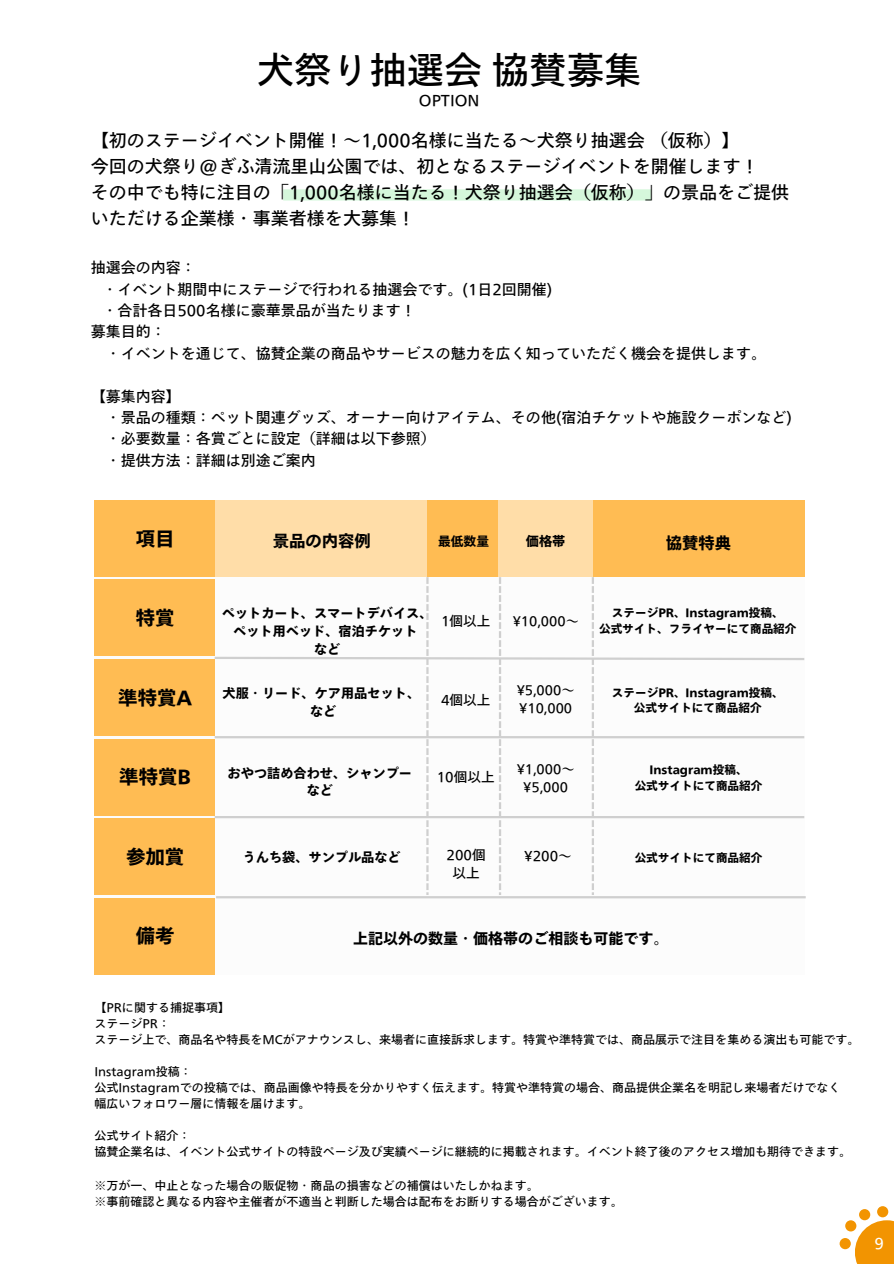
<style>
.page{position:relative;width:894px;height:1264px;background:#fff}
.page>*{position:absolute;margin:0;border:0;box-sizing:border-box;transform-origin:0 0}
.t1{font:37.5px "Tazugane Gothic Std N";color:#000}
.t2{font:800 19.5px "Tazugane Gothic Std N";color:#000}
.t3{font:18px/25.8px "Tazugane Gothic Std N";color:#000}
.t4{font:800 16.35px "Tazugane Gothic Std N";color:#000}
.t5{font:15px "Tazugane Gothic Std N";color:#000}
.t6{font:800 15px "Tazugane Gothic Std N";color:#000}
.t7{font:15px "Tazugane Gothic Std N";color:#fff}
.t8{font:13.65px "Tazugane Gothic Std N";color:#000}
.t9{font:800 13.2px "Tazugane Gothic Std N";color:#000}
.t10{font:13.2px "Tazugane Gothic Std N";color:#000}
.t11{font:800 12.75px "Tazugane Gothic Std N";color:#000}
.t12{font:12px "Tazugane Gothic Std N";color:#000}
.t13{font:800 11.55px "Tazugane Gothic Std N";color:#000}
</style>
<div class="page">
<div style="left:854px;top:1220px;width:39px;height:43px;background:#f29401"></div>
<svg style="left:839px;top:1237px;width:11px;height:12px"></svg>
<div style="left:845px;top:1220px;width:11px;height:11px;background:#f29401;border-radius:50%"></div>
<svg style="left:858px;top:1208px;width:12px;height:12px"></svg>
<div style="left:876px;top:1206px;width:12px;height:11px;background:#f29401;border-radius:50%"></div>
<div style="left:283px;top:189px;width:368px;height:11px;background:#d5f7db"></div>
<div style="left:94px;top:500px;width:120px;height:77px;background:#ffbc53"></div>
<div style="left:427px;top:500px;width:71px;height:77px;background:#ffbc53"></div>
<div style="left:216px;top:500px;width:211px;height:77px;background:#ffdda8"></div>
<div style="left:94px;top:579px;width:120px;height:77px;background:#ffbc53"></div>
<div style="left:94px;top:659px;width:120px;height:76px;background:#ffbc53"></div>
<div style="left:94px;top:738px;width:120px;height:77px;background:#ffbc53"></div>
<div style="left:498px;top:500px;width:94px;height:77px;background:#ffdda8"></div>
<div style="left:94px;top:818px;width:120px;height:77px;background:#ffbc53"></div>
<div style="left:592px;top:500px;width:212px;height:77px;background:#ffbc53"></div>
<svg style="left:212px;top:577px;width:593px;height:318px"></svg>
<div style="left:94px;top:898px;width:120px;height:77px;background:#ffbc53"></div>
<hr style="left:216px;top:896px;width:589px;height:2px;background:#cfcfcf">
<h1 class="t1" style="left:257px;top:51px;width:386px">犬祭り抽選会協賛募集</h1>
<h5 class="t5" style="left:419px;top:93px;width:62px">OPTION</h5>
<p class="t3" style="left:91px;top:127px;width:699px">【初のステージイベント開催！〜1,000名様に当たる〜犬祭り抽選会（仮称）】<br>今回の犬祭り@ぎふ清流里山公園では、初となるステージイベントを開催します！<br>その中でも特に注目の「1,000名様に当たる！犬祭り抽選会（仮称）」の景品をご提供いただける企業様・事業者様を大募集！</p>
<p class="t5" style="left:91px;top:260px;width:106px">抽選会の内容：</p>
<p class="t5" style="left:102px;top:281px;width:451px">・イベント期間中にステージで行われる抽選会です。(1日 2回開催)</p>
<p class="t5" style="left:102px;top:303px;width:315px">・合計各日 500名様に豪華景品が当たります！</p>
<p class="t5" style="left:91px;top:324px;width:76px">募集目的：</p>
<p class="t5" style="left:106px;top:346px;width:661px">・イベントを通じて、協賛企業の商品やサービスの魅力を広く知っていただく機会を提供します。</p>
<p class="t5" style="left:91px;top:388px;width:91px">【募集内容】</p>
<p class="t5" style="left:106px;top:410px;width:687px">・景品の種類：ペット関連グッズ、オーナー向けアイテム、その他(宿泊チケットや施設クーポンなど)</p>
<p class="t5" style="left:106px;top:431px;width:331px">・必要数量：各賞ごとに設定（詳細は以下参照）</p>
<p class="t5" style="left:106px;top:452px;width:211px">・提供方法：詳細は別途ご案内</p>
<h3 class="t2" style="left:136px;top:529px;width:35px">項目</h3>
<h6 class="t4" style="left:272px;top:532px;width:99px">景品の内容例</h6>
<p class="t11" style="left:438px;top:535px;width:52px">最低数量</p>
<p class="t9" style="left:525px;top:534px;width:41px">価格帯</p>
<h3 class="t4" style="left:665px;top:535px;width:67px">協賛特典</h3>
<h6 class="t2" style="left:136px;top:608px;width:40px">特賞</h6>
<p class="t2" style="left:118px;top:687px;width:75px">準特賞A</p>
<p class="t9" style="left:222px;top:607px;width:212px">ペットカート、スマートデバイス、</p>
<p class="t9" style="left:233px;top:624px;width:186px">ペット用ベッド、宿泊チケット</p>
<p class="t9" style="left:314px;top:642px;width:28px">など</p>
<h3 class="t9" style="left:222px;top:686px;width:199px">犬服・リード、ケア用品セット、</h3>
<p class="t9" style="left:310px;top:704px;width:28px">など</p>
<p class="t8" style="left:441px;top:613px;width:51px">1個以上</p>
<p class="t8" style="left:441px;top:692px;width:51px">4個以上</p>
<p class="t10" style="left:512px;top:614px;width:66px">¥10,000～</p>
<p class="t10" style="left:516px;top:683px;width:58px">¥5,000～</p>
<p class="t10" style="left:519px;top:701px;width:55px">¥10,000</p>
<p class="t13" style="left:611px;top:607px;width:173px">ステージPR、Instagram投稿、</p>
<p class="t13" style="left:599px;top:622px;width:199px">公式サイト、フライヤーにて商品紹介</p>
<h2 class="t13" style="left:611px;top:686px;width:173px">ステージPR、Instagram投稿、</h2>
<p class="t13" style="left:633px;top:702px;width:129px">公式サイトにて商品紹介</p>
<p class="t2" style="left:119px;top:767px;width:73px">準特賞B</p>
<p class="t9" style="left:227px;top:766px;width:186px">おやつ詰め合わせ、シャンプー</p>
<p class="t9" style="left:306px;top:783px;width:28px">など</p>
<p class="t8" style="left:436px;top:769px;width:59px">10個以上</p>
<p class="t10" style="left:516px;top:762px;width:58px">¥1,000～</p>
<p class="t10" style="left:523px;top:780px;width:46px">¥5,000</p>
<p class="t13" style="left:649px;top:764px;width:99px">Instagram投稿、</p>
<p class="t13" style="left:634px;top:779px;width:129px">公式サイトにて商品紹介</p>
<p class="t2" style="left:126px;top:846px;width:60px">参加賞</p>
<h2 class="t8" style="left:446px;top:848px;width:41px">200個</h2>
<p class="t8" style="left:452px;top:866px;width:29px">以上</p>
<p class="t9" style="left:243px;top:850px;width:159px">うんち袋、サンプル品など</p>
<p class="t8" style="left:524px;top:849px;width:49px">¥200〜</p>
<p class="t13" style="left:634px;top:851px;width:129px">公式サイトにて商品紹介</p>
<p class="t2" style="left:136px;top:925px;width:40px">備考</p>
<p class="t6" style="left:353px;top:930px;width:316px">上記以外の数量・価格帯のご相談も可能です。</p>
<p class="t12" style="left:94px;top:1001px;width:137px">【PRに関する捕捉事項】</p>
<p class="t12" style="left:94px;top:1017px;width:77px">ステージPR：</p>
<p class="t12" style="left:94px;top:1033px;width:766px">ステージ上で、商品名や特長をMCがアナウンスし、来場者に直接訴求します。特賞や準特賞では、商品展示で注目を集める演出も可能です。</p>
<h3 class="t12" style="left:94px;top:1065px;width:99px">Instagram投稿：</h3>
<h6 class="t12" style="left:94px;top:1081px;width:747px">公式Instagramでの投稿では、商品画像や特長を分かりやすく伝えます。特賞や準特賞の場合、商品提供企業名を明記し来場者だけでなく</h6>
<p class="t12" style="left:94px;top:1097px;width:218px">幅広いフォロワー層に情報を届けます。</p>
<p class="t12" style="left:94px;top:1129px;width:98px">公式サイト紹介：</p>
<p class="t12" style="left:94px;top:1145px;width:758px">協賛企業名は、イベント公式サイトの特設ページ及び実績ページに継続的に掲載されます。イベント終了後のアクセス増加も期待できます。</p>
<p class="t12" style="left:94px;top:1179px;width:446px">※万が一、中止となった場合の販促物・商品の損害などの補償はいたしかねます。</p>
<p class="t12" style="left:94px;top:1195px;width:530px">※事前確認と異なる内容や主催者が不適当と判断した場合は配布をお断りする場合がございます。</p>
<h4 class="t7" style="left:874px;top:1235px;width:11px">9</h4>
</div>
